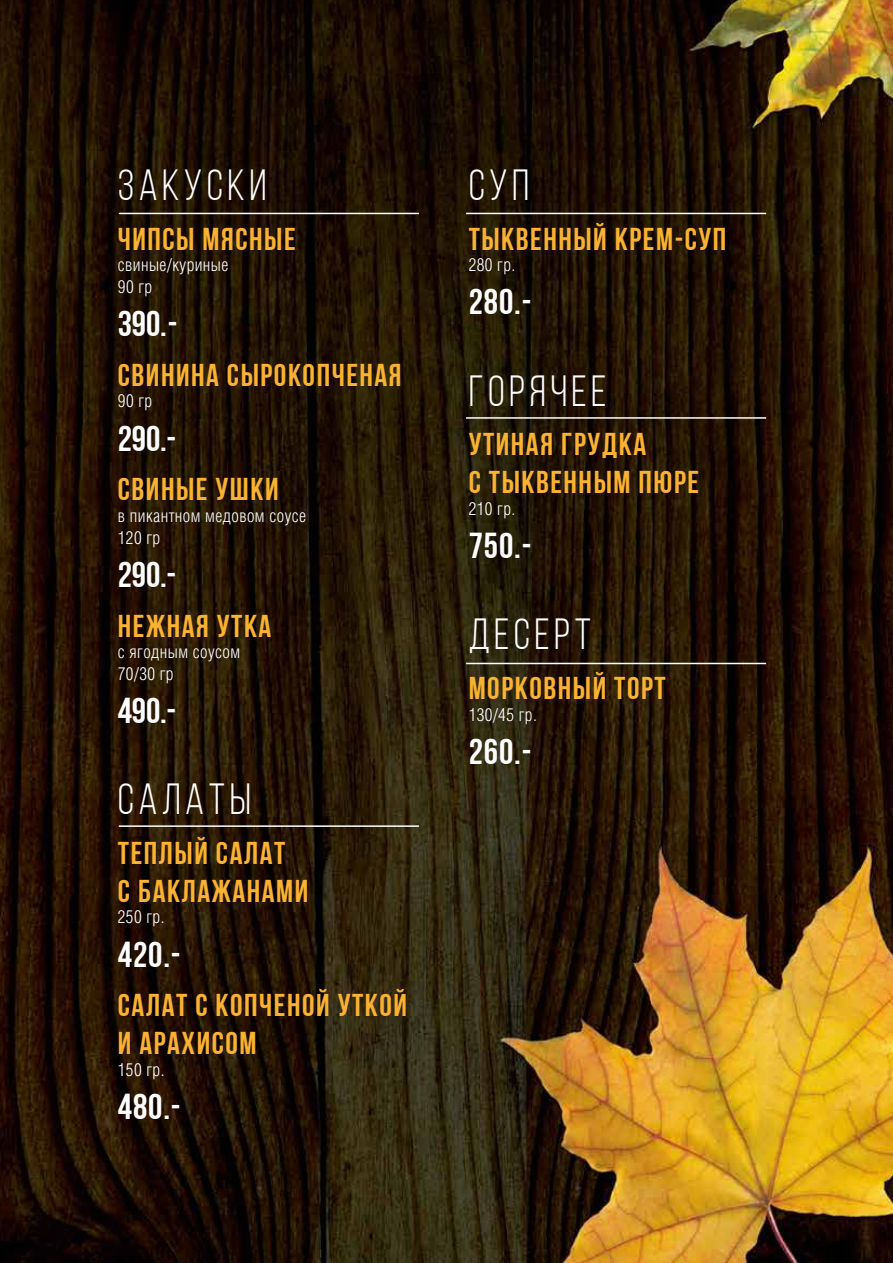
<style>
.page{position:relative;width:893px;height:1263px;background:#fff}
.page>*{position:absolute;margin:0;border:0;box-sizing:border-box;transform-origin:0 0}
.t1{font:43.5px "Bebas Neue";letter-spacing:.1em;color:#fff}
.t2{font:700 36px "Bebas Neue";letter-spacing:.025em;color:#fff}
.t3{font:700 31.5px/37.8px "Bebas Neue";letter-spacing:.05em;color:#f9b231}
.t4{font:18px/21.6px "Helios Cond Light C";letter-spacing:.025em;color:#fff}
</style>
<div class="page">
<img style="left:0;top:0;width:893px;height:1263px">
<hr style="left:119px;top:213px;width:300px;height:1px;background:#fff">
<hr style="left:119px;top:825px;width:300px;height:2px;background:#fff">
<hr style="left:466px;top:213px;width:300px;height:1px;background:#fff">
<hr style="left:466px;top:417px;width:300px;height:2px;background:#fff">
<hr style="left:466px;top:663px;width:300px;height:1px;background:#fff">
<h1 class="t1" style="left:118px;top:161px;width:150px">ЗАКУСКИ</h1>
<p class="t3" style="left:118px;top:219px;width:179px">ЧИПСЫ МЯСНЫЕ</p>
<p class="t4" style="left:118px;top:254px;width:112px">свиные/куриные<br>90 гр</p>
<p class="t2" style="left:118px;top:304px;width:61px">390.-</p>
<p class="t3" style="left:118px;top:355px;width:285px">СВИНИНА СЫРОКОПЧЕНАЯ</p>
<p class="t4" style="left:118px;top:390px;width:36px">90 гр</p>
<p class="t2" style="left:118px;top:418px;width:60px">290.-</p>
<p class="t3" style="left:118px;top:470px;width:162px">СВИНЫЕ УШКИ</p>
<p class="t4" style="left:118px;top:505px;width:190px">в пикантном медовом соусе<br>120 гр</p>
<p class="t2" style="left:118px;top:555px;width:60px">290.-</p>
<p class="t3" style="left:118px;top:606px;width:155px">НЕЖНАЯ УТКА</p>
<p class="t4" style="left:118px;top:641px;width:124px">с ягодным соусом<br>70/30 гр</p>
<p class="t2" style="left:118px;top:691px;width:60px">490.-</p>
<h1 class="t1" style="left:118px;top:776px;width:135px">САЛАТЫ</h1>
<p class="t3" style="left:118px;top:833px;width:192px">ТЕПЛЫЙ САЛАТ<br>С БАКЛАЖАНАМИ</p>
<p class="t4" style="left:118px;top:906px;width:48px">250 гр.</p>
<p class="t2" style="left:118px;top:934px;width:64px">420.-</p>
<p class="t3" style="left:118px;top:986px;width:291px">САЛАТ С КОПЧЕНОЙ УТКОЙ<br>И АРАХИСОМ</p>
<p class="t4" style="left:118px;top:1058px;width:48px">150 гр.</p>
<p class="t2" style="left:118px;top:1087px;width:64px">480.-</p>
<h1 class="t1" style="left:469px;top:161px;width:62px">СУП</h1>
<p class="t3" style="left:469px;top:219px;width:259px">ТЫКВЕННЫЙ КРЕМ-СУП</p>
<p class="t4" style="left:469px;top:254px;width:48px">280 гр.</p>
<p class="t2" style="left:469px;top:282px;width:64px">280.-</p>
<h1 class="t1" style="left:469px;top:367px;width:139px">ГОРЯЧЕЕ</h1>
<p class="t3" style="left:469px;top:425px;width:232px">УТИНАЯ ГРУДКА<br>С ТЫКВЕННЫМ ПЮРЕ</p>
<p class="t4" style="left:469px;top:497px;width:48px">210 гр.</p>
<p class="t2" style="left:469px;top:526px;width:64px">750.-</p>
<h1 class="t1" style="left:469px;top:611px;width:124px">ДЕСЕРТ</h1>
<p class="t3" style="left:469px;top:668px;width:199px">МОРКОВНЫЙ ТОРТ</p>
<p class="t4" style="left:469px;top:703px;width:70px">130/45 гр.</p>
<p class="t2" style="left:469px;top:732px;width:64px">260.-</p>
</div>
